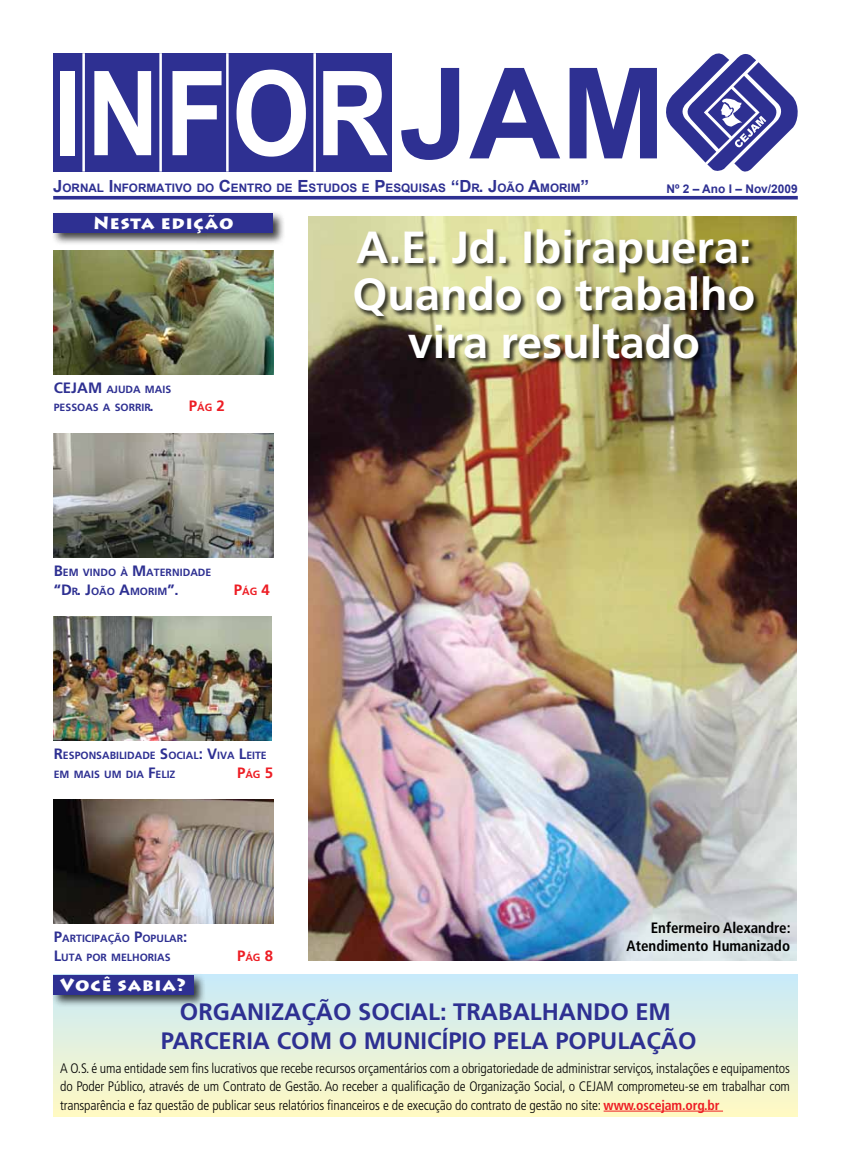
<style>
.page{position:relative;width:851px;height:1170px;background:#fff}
.page>*{position:absolute;margin:0;border:0;box-sizing:border-box;transform-origin:0 0}
.t1{font:700 126.25px "Arial";color:#2e3092}
.t2{font:700 117.5px "Arial";color:#fff;scale:.85 1}
.t3{font:700 45px/47.5px "Frutiger LT Std";color:#fff;text-align:center}
.t4{font:700 23.75px/28.5px "Frutiger LT Std";color:#2e3092;text-align:center}
.t5{font:900 17.5px "Lithos Pro";letter-spacing:.05em;color:#fff}
.t6{font:700 condensed 15px/18px "Frutiger LT Std";color:#000;text-align:right}
.t7{font:700 15px "Frutiger LT Std";color:#ed1d24}
.t8{font:300 condensed 13.75px/18.4px "Frutiger LT Std";letter-spacing:-.01em;color:#000;text-align:justify}
.t9{font:700 11.88px "Arial";color:#2e3092}
.t10{font:700 11.75px "Arial";color:#2e3092}
.t11{font:700 10.5px/18.5px "Frutiger LT Std";color:#2e3092}
.s1{font-size:16.75px}
.s2{font-size:15px}
.s3{font-size:10.5px}
.s4{font-weight:700;color:#ed1d24}
</style>
<div class="page">
<div style="left:54px;top:974px;width:743px;height:142px;background:linear-gradient(to bottom,#c7eafa,#fff9c3)"></div>
<svg style="left:666px;top:53px;width:131px;height:119px"></svg>
<hr style="left:53px;top:196px;width:744px;height:3px;background:#2e3092">
<hr style="left:603px;top:1110px;width:120px;height:1px;background:#ed1d24">
<div style="left:53px;top:53px;width:338px;height:119px;background:#2e3092"></div>
<hr style="left:82px;top:53px;width:3px;height:119px;background:#fff">
<hr style="left:159px;top:53px;width:3px;height:119px;background:#fff">
<hr style="left:226px;top:53px;width:2px;height:119px;background:#fff">
<hr style="left:313px;top:53px;width:3px;height:119px;background:#fff">
<div style="left:51px;top:972px;width:155px;height:35px;background:#000;opacity:.75"></div>
<div style="left:53px;top:974px;width:140px;height:20px;background:#2e3092"></div>
<img style="left:54px;top:250px;width:219px;height:124px">
<img style="left:54px;top:433px;width:219px;height:124px">
<img style="left:54px;top:616px;width:217px;height:124px">
<img style="left:54px;top:799px;width:219px;height:124px">
<div style="left:51px;top:210px;width:235px;height:36px;background:#000;opacity:.75"></div>
<div style="left:54px;top:213px;width:219px;height:19px;background:#2e3092"></div>
<img style="left:308px;top:216px;width:488px;height:744px">
<div style="left:354px;top:228px;width:406px;height:137px;background:#000;opacity:.75"></div>
<h2 class="t2" style="left:53px;top:35px;width:395px">InfoR</h2>
<h1 class="t1" style="left:399px;top:30px;width:268px">jam</h1>
<p class="t10" style="left:53px;top:180px;width:537px"><span class="s1">J</span>ORNAL <span class="s1">I</span>NFORMATIVO DO <span class="s1">C</span>ENTRO DE <span class="s1">E</span>STUDOS E <span class="s1">P</span>ESQUISAS <span class="s1">‘‘D</span> R<span class="s1">. J</span>OÃO <span class="s1">A</span>MORIM<span class="s1">’’</span></p>
<p class="t9" style="left:666px;top:181px;width:133px">Nº 2 – Ano I – Nov/2009</p>
<p class="t5" style="left:93px;top:212px;width:142px">Nesta edição</p>
<p class="t11" style="left:54px;top:380px;width:119px"><span class="s2">CEJAM</span> AJ UDA MAIS<br>PESSOAS A SORRIR<span class="s2">.</span></p>
<p class="t7" style="left:189px;top:397px;width:38px">P<span class="s3">ÁG</span> 2</p>
<p class="t11" style="left:54px;top:563px;width:157px"><span class="s2">B</span>EM VINDO À <span class="s2">M</span>ATERNIDADE <span class="s2">“D</span>R<span class="s2">. J</span>OÃO <span class="s2">A</span>MORIM<span class="s2">”.</span></p>
<p class="t7" style="left:234px;top:580px;width:38px">P<span class="s3">ÁG</span> 4</p>
<p class="t11" style="left:54px;top:746px;width:213px"><span class="s2">R</span>ESPONSABILIDADE <span class="s2">S</span>OCIAL<span class="s2">: V</span>IVA <span class="s2">L</span>EITE<br>EM MAIS UM DIA <span class="s2">F</span>ELIZ</p>
<p class="t7" style="left:237px;top:763px;width:38px">P<span class="s3">ÁG</span> 5</p>
<p class="t11" style="left:54px;top:929px;width:135px"><span class="s2">P</span>ARTICIPAÇÃO <span class="s2">P</span>OPULAR<span class="s2">:<br>L</span>UTA POR ME LHORIAS</p>
<p class="t5" style="left:60px;top:973px;width:127px">Você sabia?</p>
<p class="t7" style="left:237px;top:946px;width:38px">P<span class="s3">ÁG</span> 8</p>
<h3 class="t3" style="left:352px;top:223px;width:404px">A.E. JD. IBIRAPUERA:<br>QUANDO O TRABALHO<br>VIRA RESULTADO</h3>
<p class="t6" style="left:626px;top:918px;width:165px">Enfermeiro Alexandre:<br>Atendimento Humanizado</p>
<h3 class="t4" style="left:161px;top:997px;width:533px">ORGANIZAÇÃO SOCIAL: TRABALHANDO EM<br>PARCERIA CO M O M UNICÍPIO PELA POPULAÇÃO</h3>
<p class="t8" style="left:60px;top:1059px;width:731px">A O.S. é uma entidade sem fins lucrativos que recebe recursos orçamentários com a obrigatoriedade de administrar serviços, instalações e equipamentos do Poder Público, através de um Contrato de Gestão. Ao receber a qualificação de Organização Social, o CEJAM comprometeu-se em trabalhar com transparência e faz questão de publicar seus relatórios financeiros e de execução do contrato de gestão no site: <span class="s4">www.oscejam.org.br</span></p>
</div>
